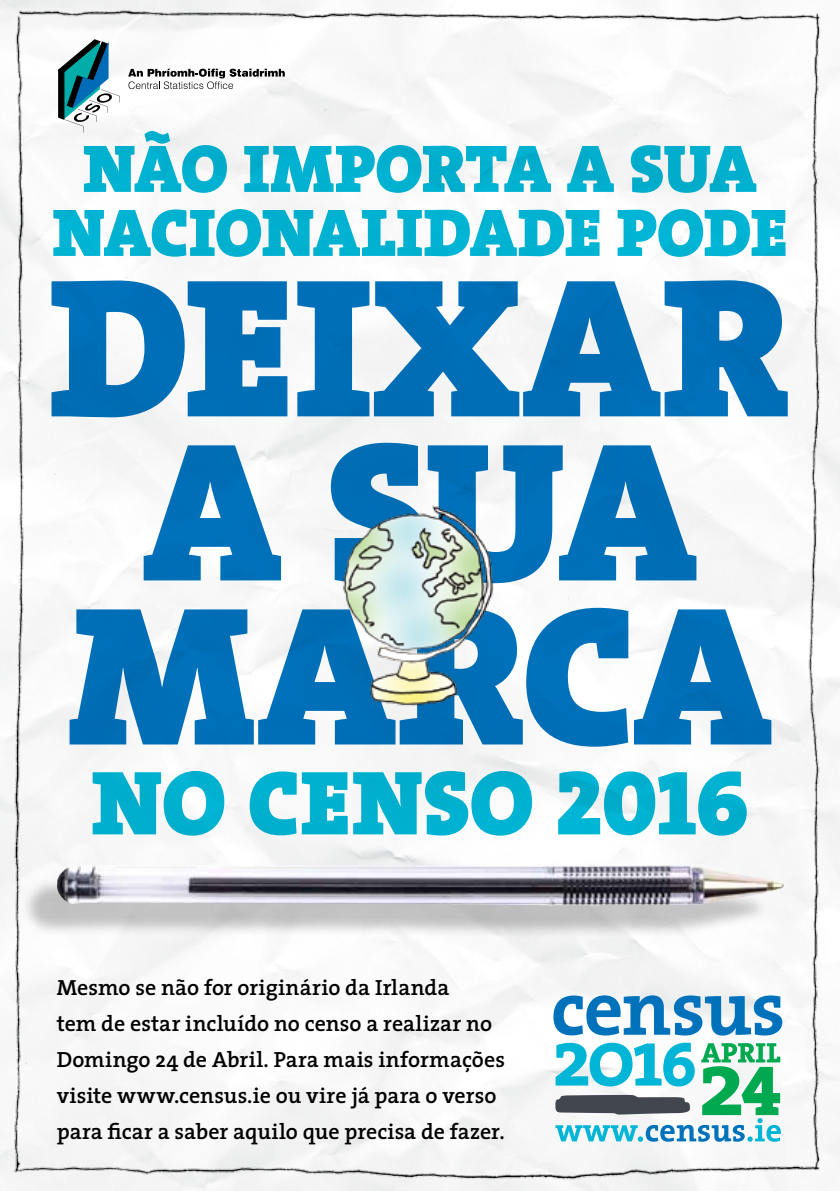
<style>
.page{position:relative;width:840px;height:1191px;background:#fff}
.page>*{position:absolute;margin:0;border:0;box-sizing:border-box;transform-origin:0 0}
.t1{font:200px/164px "The Serif Black Caps";letter-spacing:-.005em;color:#0072bc;text-align:center}
.t2{font:92px "The Serif Black Caps";letter-spacing:-.005em;color:#00b5d5}
.t3{font:68px/64px "The Serif Black Caps";letter-spacing:-.015em;color:#00b5d5;text-align:center}
.t4{font:600 22px/36px "The Serif";color:#000}
</style>
<div class="page">
<img style="left:9px;top:3px;width:812px;height:1178px">
<svg style="left:553px;top:995px;width:228px;height:40px"></svg>
<svg style="left:555px;top:1042px;width:225px;height:99px"></svg>
<div style="left:21px;top:877px;width:747px;height:62px;background:#000;opacity:.23"></div>
<img style="left:56px;top:865px;width:727px;height:41px">
<svg style="left:58px;top:40px;width:62px;height:93px"></svg>
<svg style="left:128px;top:69px;width:156px;height:20px"></svg>
<img style="left:335px;top:497px;width:165px;height:218px">
<h3 class="t3" style="left:52px;top:136px;width:736px">NÃO IMPORTA A SUA<br>NACIONALIDADE PODE</h3>
<h1 class="t1" style="left:49px;top:263px;width:743px">DEIXAR<br>A SUA<br>MARCA</h1>
<h2 class="t2" style="left:91px;top:725px;width:658px">NO CENSO 2016</h2>
<p class="t4" style="left:57px;top:968px;width:449px">Mesmo se não for originário da Irlanda<br>tem de estar incluído no censo a realizar no Domingo 24 de Abril. Para mais informações visite www.census.ie ou vire já para o verso para ficar a saber aquilo que precisa de fazer.</p>
</div>
